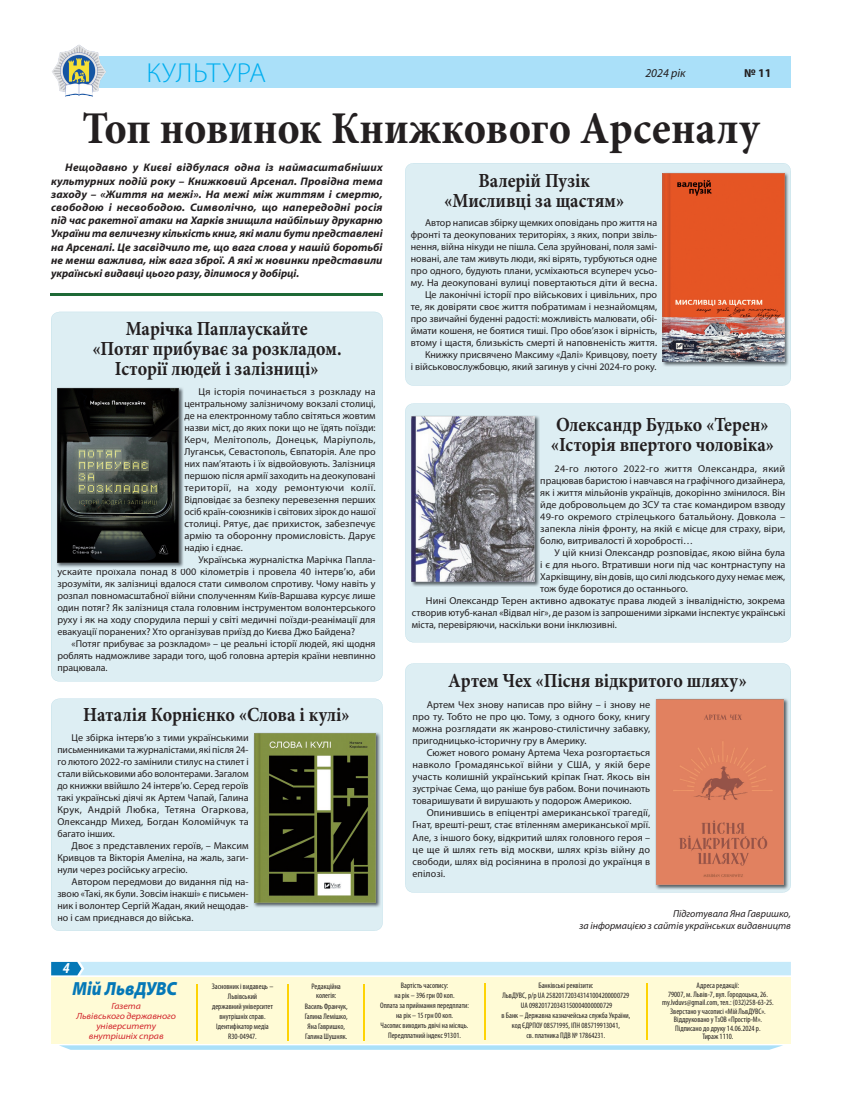
<style>
.page{position:relative;width:842px;height:1106px;background:#fff}
.page>*{position:absolute;margin:0;border:0;box-sizing:border-box;transform-origin:0 0}
.t1{font:700 condensed 46px "Minion Pro";color:#231f20}
.t2{font:300 27.5px "Myriad Pro";letter-spacing:.02em;color:#00aeef;scale:1.05 1}
.t3{font:700 20px/20px "Minion Pro";color:#231f20;text-align:center;scale:.9 1}
.t4{font:italic 900 semi-expanded 19px "Myriad Pro";color:#0578b7;scale:.84 1}
.t5{font:italic 700 condensed 15.2px "Myriad Pro";color:#fff;scale:1.05 1}
.t6{font:italic 12px "Myriad Pro";color:#231f20}
.t7{font:700 12px "Myriad Pro";color:#231f20}
.t8{font:italic 700 11px/13.2px "Myriad Pro";color:#231f20;text-align:justify}
.t9{font:10px/12px "Myriad Pro";color:#231f20;text-align:justify}
.t10{font:italic 10px/12px "Myriad Pro";color:#231f20;text-align:right}
.t11{font:italic semi-expanded 9px/10px "Myriad Pro";color:#d1232a;text-align:center}
.t12{font:condensed 8px/10px "Myriad Pro";color:#231f20;text-align:center}
</style>
<div class="page">
<div style="left:405px;top:403px;width:386px;height:239px;background:#ddeef3"></div>
<div style="left:51px;top:698px;width:332px;height:232px;background:#ddeef3"></div>
<div style="left:51px;top:312px;width:332px;height:369px;background:#ddeef3"></div>
<div style="left:51px;top:977px;width:740px;height:66px;background:#fffbd6"></div>
<svg style="left:59px;top:1045px;width:724px;height:4px;background:#b2e3f9"></svg>
<svg style="left:51px;top:961px;width:740px;height:14px;background:#c2e7f7"></svg>
<div style="left:99px;top:57px;width:692px;height:31px;background:#aae0f9"></div>
<img style="left:52px;top:44px;width:51px;height:53px">
<hr style="left:50px;top:294px;width:333px;height:2px;background:#1e6936">
<div style="left:405px;top:663px;width:386px;height:229px;background:#ddeef3"></div>
<div style="left:405px;top:163px;width:386px;height:223px;background:#ddeef3"></div>
<hr style="left:196px;top:984px;width:1px;height:56px;background:#fed304">
<hr style="left:288px;top:984px;width:1px;height:56px;background:#fed304">
<hr style="left:485px;top:983px;width:1px;height:56px;background:#fed304">
<hr style="left:647px;top:983px;width:1px;height:56px;background:#fed304">
<hr style="left:363px;top:984px;width:1px;height:56px;background:#fed304">
<img style="left:56px;top:387px;width:128px;height:182px">
<svg style="left:58px;top:388px;width:121px;height:175px;background:#2a2e29"></svg>
<img style="left:253px;top:732px;width:128px;height:175px">
<svg style="left:254px;top:733px;width:122px;height:169px;background:#494f2f"></svg>
<img style="left:662px;top:172px;width:127px;height:195px">
<img style="left:663px;top:173px;width:121px;height:188px">
<img style="left:411px;top:415px;width:129px;height:172px">
<svg style="left:412px;top:416px;width:123px;height:166px;background:#8d8d94"></svg>
<svg style="left:656px;top:699px;width:134px;height:191px;background:#d78164"></svg>
<h2 class="t2" style="left:146px;top:62px;width:116px">КУЛЬТУРА</h2>
<p class="t6" style="left:645px;top:66px;width:42px">2024 рік</p>
<p class="t7" style="left:744px;top:65px;width:29px">№ 11</p>
<p class="t6" style="left:641px;top:65px;width:42px">2022 рік</p>
<h1 class="t1" style="left:83px;top:100px;width:678px">Топ новинок Книжкового Арсеналу</h1>
<p class="t8" style="left:51px;top:161px;width:333px;text-indent:14px">Нещодавно у Києві відбулася одна із наймасштабніших культурних подій року – Книжковий Арсенал. Провідна тема заходу – «Життя на межі». На межі між життям і смертю, свободою і несвободою. Символічно, що напередодні росія під час ракетної атаки на Харків знищила найбільшу друкарню України та величезну кількість книг, які мали бути представлені на Арсеналі. Це засвідчило те, що вага слова у нашій боротьбі не менш важлива, ніж вага зброї. А які ж новинки представили українські видавці цього разу, ділимося у добірці.</p>
<h3 class="t3" style="left:92px;top:318px;width:278px">Марічка Паплаускайте<br>«Потяг прибуває за розкладом.<br>Історії людей і залізниці»</h3>
<p class="t9" style="left:184px;top:386px;width:193px;text-indent:14px">Ця історія починається з розкладу на центральному залізничому вокзалі столиці, де на електронному табло світяться жовтим назви міст, до яких поки що не їдять поїзди:<br>Керч, Мелітополь, Донецьк, Маріуполь, Луганськ, Севастополь, Євпаторія. Але про них пам’ятають і їх відвойовують. Залізниця першою після армії заходить на деокуповані території, на ходу ремонтуючи колії.<br>Відповідає за безпеку перевезення перших осіб країн-союзників і світових зірок до нашої столиці. Рятує, дає прихисток, забезпечує армію та оборонну промисловість. Дарує надію і єднає.</p>
<p class="t9" style="left:57px;top:554px;width:320px;text-indent:141px">Українська журналістка Марічка Папла&shy;ускайте проїхала понад 8 000 кілометрів і провела 40 інтерв’ю, аби зрозуміти, як залізниці вдалося стати символом спротиву. Чому навіть у розпал повномасштабної війни сполученням Київ-Варшава курсує лише один потяг? Як залізниця стала головним інструментом волонтерського руху і як на ходу спорудила перші у світі медичні поїзди-реанімації для евакуації поранених? Хто організував приїзд до Києва Джо Байдена?</p>
<p class="t9" style="left:57px;top:638px;width:320px;text-indent:14px">«Потяг прибуває за розкладом» – це реальні історії людей, які щодня роблять надможливе заради того, щоб головна артерія країни невпинно працювала.</p>
<h3 class="t3" style="left:83px;top:703px;width:298px">Наталія Корнієнко «Слова і кулі»</h3>
<p class="t9" style="left:57px;top:731px;width:193px;text-indent:14px">Це збірка інтерв’ю з тими українськими письменниками та журналістами, які після 24- го лютого 2022-го замінили стилус на стилет і стали військовими або волонтерами. Загалом до книжки ввійшло 24 інтерв’ю. Серед героїв такі українські діячі як Артем Чапай, Галина Крук, Андрій Любка, Тетяна Огаркова, Олександр Михед, Богдан Коломійчук та багато інших.</p>
<p class="t9" style="left:57px;top:839px;width:193px;text-indent:14px">Двоє з представлених героїв, – Максим Кривцов та Вікторія Амеліна, на жаль, заги&shy;нули через російську агресію.</p>
<p class="t9" style="left:57px;top:875px;width:193px;text-indent:14px">Автором передмови до видання під на&shy;звою «Такі, як були. Зовсім інакші» є письмен&shy;ник і волонтер Сергій Жадан, який нещодав&shy;но і сам приєднався до війська.</p>
<h3 class="t5" style="left:63px;top:959px;width:8px">4</h3>
<h3 class="t3" style="left:444px;top:170px;width:202px">Валерій Пузік «Мисливці за щастям»</h3>
<p class="t9" style="left:411px;top:216px;width:248px;text-align:right">Автор написав збірку щемких оповідань про життя на фронті та деокупованих територіях, з яких, попри звіль&shy;нення, війна нікуди не пішла. Села зруйновані, поля замі&shy;новані, але там живуть люди, які вірять, турбуються одне про одного, будують плани, усміхаються всупереч усьо&shy;му. На деокуповані вулиці повертаються діти й весна.<br>Це лаконічні історії про військових і цивільних, про<br>те, як довіряти своє життя побратимам і незнайомцям, про звичайні буденні радості: можливість малювати, обі&shy;ймати кошеня, не боятися тиші. Про обов’язок і вірність, втому і щастя, близькість смерті й наповненість життя.<br>Книжку присвячено Максиму «Далі» Кривцову, поету<br>і військовослужбовцю, який загинув у січні 2024-го року.</p>
<h3 class="t3" style="left:551px;top:414px;width:249px;text-align:left">Олександр Будько «Терен» «Історія впертого чоловіка»</h3>
<p class="t9" style="left:540px;top:462px;width:246px;text-indent:14px">24-го лютого 2022-го життя Олександра, який працював баристою і навчався на графічного дизайнера, як і життя мільйонів українців, докорінно змінилося. Він йде добровольцем до ЗСУ та стає командиром взводу 49-го окремого стрілецького батальйону. Довкола – запекла лінія фронту, на якій є місце для страху, віри, болю, витривалості й хоробрості…</p>
<p class="t9" style="left:554px;top:546px;width:232px">У цій книзі Олександр розповідає, якою війна була</p>
<p class="t9" style="left:540px;top:558px;width:246px">і є для нього. Втративши ноги під час контрнаступу на</p>
<p class="t9" style="left:540px;top:570px;width:246px">Харківщину, він довів, що силі людського духу немає меж,</p>
<p class="t9" style="left:540px;top:582px;width:149px">тож буде боротися до останнього.</p>
<p class="t9" style="left:426px;top:594px;width:361px">Нині Олександр Терен активно адвокатує права людей з інвалідністю, зокрема</p>
<p class="t9" style="left:412px;top:606px;width:375px">створив ютуб-канал «Відвал ніг», де разом із запрошеними зірками інспектує українські</p>
<p class="t9" style="left:412px;top:618px;width:207px">міста, перевіряючи, наскільки вони інклюзивні.</p>
<h3 class="t3" style="left:448px;top:670px;width:333px">Артем Чех «Пісня відкритого шляху»</h3>
<p class="t9" style="left:412px;top:699px;width:239px;text-indent:14px">Артем Чех знову написав про війну – і знову не про ту. Тобто не про цю. Тому, з одного боку, книгу можна розглядати як жанрово-стилістичну забавку, пригодницько-історичну гру в Америку.</p>
<p class="t9" style="left:412px;top:747px;width:239px;text-indent:14px">Сюжет нового роману Артема Чеха розгортається навколо Громадянської війни у США, у якій бере участь колишній український кріпак Гнат. Якось він зустрічає Сема, що раніше був рабом. Вони починають товаришувати й вирушають у подорож Америкою.</p>
<p class="t9" style="left:412px;top:807px;width:239px;text-indent:14px">Опинившись в епіцентрі американської трагедії, Гнат, врешті-решт, стає втіленням американської мрії.<br>Але, з іншого боку, відкритий шлях головного героя – це ще й шлях геть від москви, шлях крізь вій ну до свободи, шлях від росіянина в пролозі до українця в епілозі.</p>
<p class="t10" style="left:579px;top:907px;width:213px">Підготувала Яна Гавришко,<br>за інформацією з сайтів українських видавництв</p>
<h3 class="t4" style="left:73px;top:977px;width:126px">Мій ЛьвДУВС</h3>
<p class="t11" style="left:76px;top:1000px;width:101px">Газета<br>Львівського державного університету внутрішніх справ</p>
<p class="t12" style="left:212px;top:981px;width:63px">Засновник і видавець –<br>Львівський<br>державний університет внутрішніх справ.<br>Ідентифікатор медіа<br>R30-04947.</p>
<p class="t12" style="left:312px;top:982px;width:31px;line-height:9px">Редакційна колегія:</p>
<p class="t12" style="left:305px;top:1002px;width:45px">Василь Франчук,<br>Галина Лемішко,<br>Яна Гавришко,<br>Галина Шушняк.</p>
<p class="t12" style="left:380px;top:981px;width:90px">Вартість часопису:<br>на рік – 396 грн 00 коп.<br>Оплата за приймання передплати: на рік – 15 грн 00 коп.<br>Часопис виходить двічі на місяць.<br>Передплатний індекс 91301.</p>
<p class="t12" style="left:501px;top:981px;width:131px">Банківські реквізити:<br>ЛьвДУВС, р/р UA 258201720343141004200000729<br>UA 098201720343150004000000729<br>в Банк – Державна казначейська служба України, код ЄДРПОУ 08571995, ІПН 085719913041,<br>св. платника ПДВ № 17864231.</p>
<p class="t12" style="left:662px;top:981px;width:113px;line-height:8.5px">Адреса редакції:<br>79007, м. Львів-7, вул. Городоцька, 26. my.lvduvs@gmail.com, тел.: (032)258-63-25.<br>Зверстано у часописі «Мій ЛьвДУВС».<br>Віддруковано у ТзОВ «Простір-М».<br>Підписано до друку 14.06.2024 р.<br>Тираж 1110.</p>
</div>
